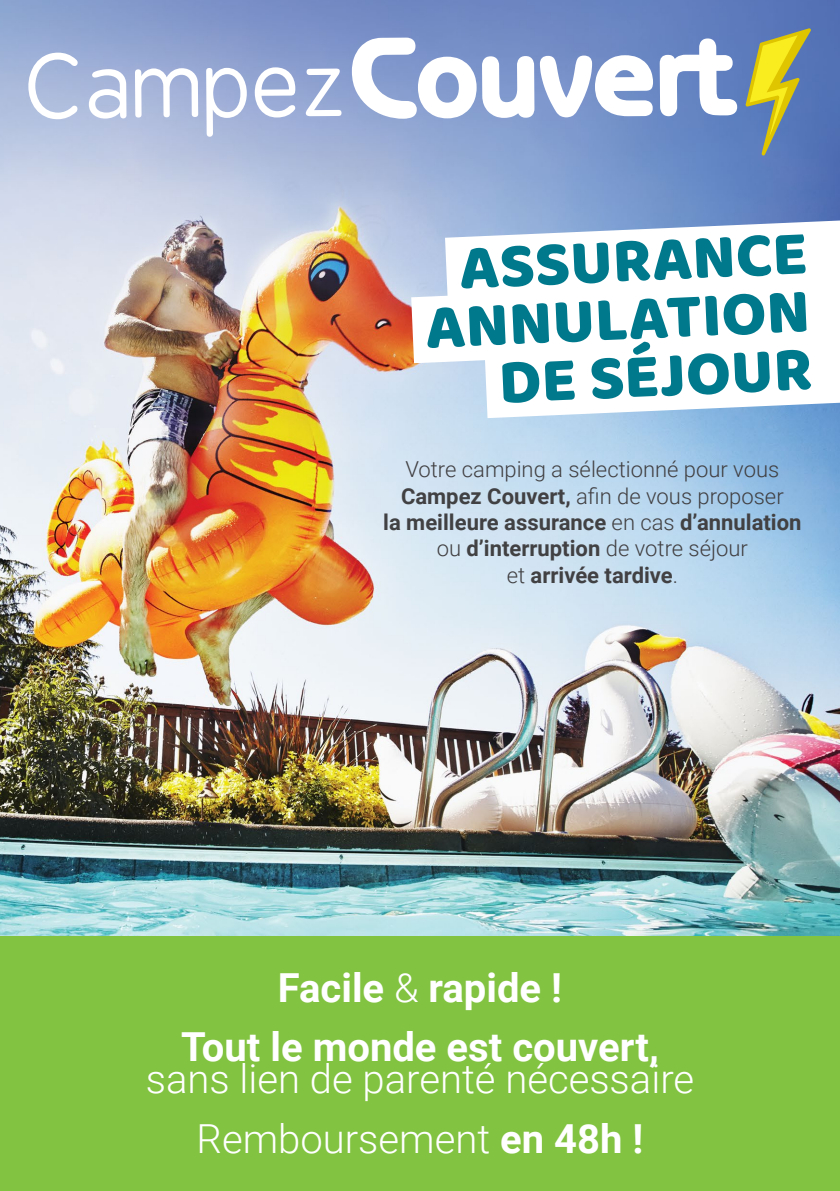
<style>
.page{position:relative;width:840px;height:1191px;background:#fff}
.page>*{position:absolute;margin:0;border:0;box-sizing:border-box;transform-origin:0 0}
.t1{font:64px/57.8px "Baloo Tamma";color:#00798d;text-align:right}
.t2{font:300 40px/59.4px "Roboto";color:#fff;text-align:center}
.t3{font:700 40px/59.4px "Roboto";color:#fff;text-align:center}
.t4{font:700 22px/26.4px "Roboto";color:#414042;text-align:center}
.s1{font-weight:300}
.s2{font-weight:700}
</style>
<div class="page">
<img style="left:0;top:0;width:839px;height:936px">
<div style="left:0;top:936px;width:839px;height:255px;background:#82c341"></div>
<svg style="left:28px;top:53px;width:50px;height:66px"></svg>
<svg style="left:89px;top:69px;width:37px;height:50px"></svg>
<svg style="left:135px;top:68px;width:63px;height:50px"></svg>
<svg style="left:206px;top:68px;width:41px;height:69px"></svg>
<svg style="left:254px;top:67px;width:41px;height:51px"></svg>
<svg style="left:305px;top:69px;width:36px;height:47px"></svg>
<svg style="left:351px;top:38px;width:385px;height:81px"></svg>
<svg style="left:745px;top:28px;width:65px;height:127px;background:#919d77"></svg>
<svg style="left:377px;top:183px;width:462px;height:58px"></svg>
<svg style="left:343px;top:241px;width:496px;height:158px"></svg>
<svg style="left:417px;top:299px;width:422px;height:155px"></svg>
<h1 class="t1" style="left:422px;top:237px;width:386px;rotate:-2deg">ASSURANCE<br>ANNULATION<br>DE SÉJOUR</h1>
<p class="t4" style="left:383px;top:455px;width:419px"><span class="s1">Votre camping a sélectionné pour vous </span>Campez Couvert, <span class="s1">afin de vous proposer<br></span>la meilleure assurance <span class="s1">en cas</span> d’annulation <span class="s1">ou</span> d’interruption <span class="s1">de votre séjour<br>et</span> arrivée tardive<span class="s1">.</span></p>
<h2 class="t3" style="left:181px;top:956px;width:479px">Facile <span class="s1">&amp;</span> rapide !<br>Tout le monde est couvert,</h2>
<h2 class="t2" style="left:146px;top:1048px;width:549px">sans lien de parenté nécessaire<br>Remboursement <span class="s2">en 48h !</span></h2>
</div>
